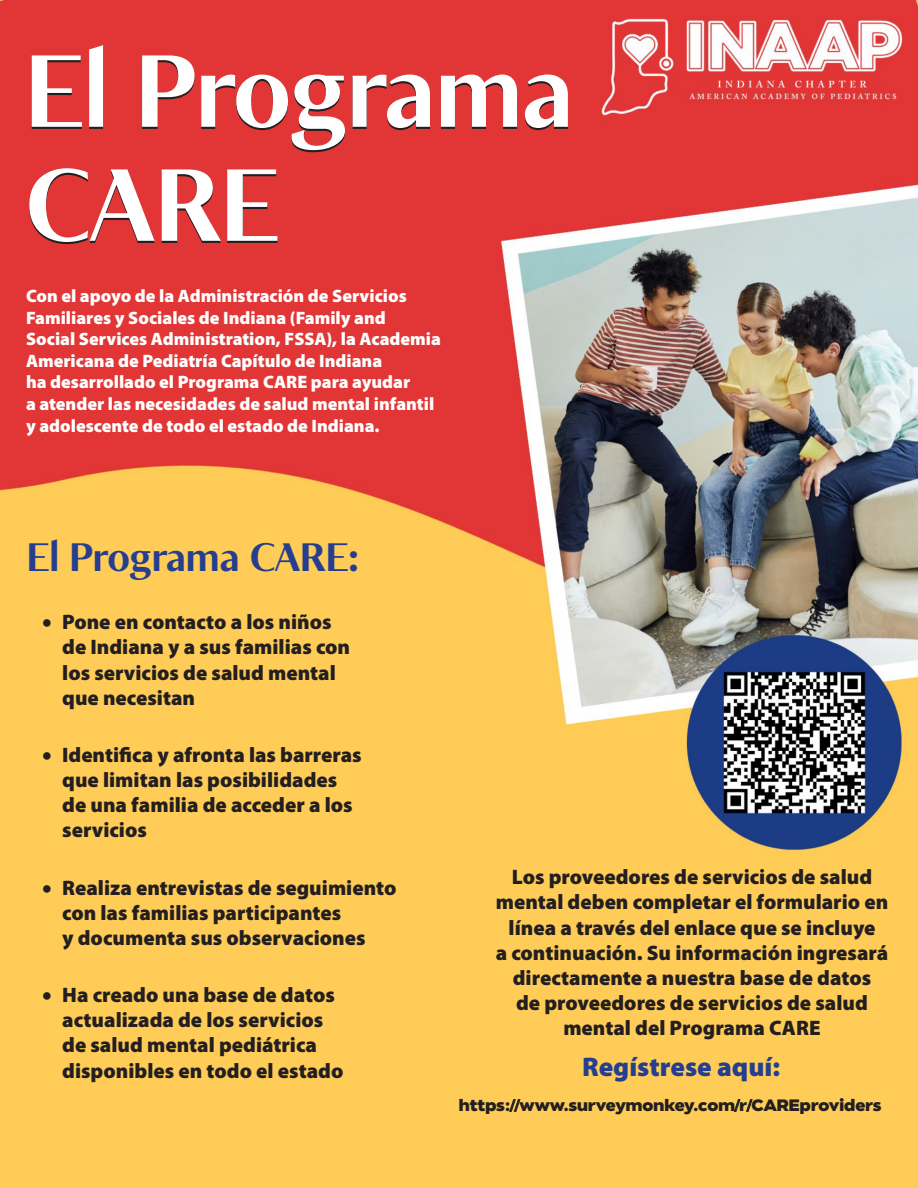
<style>
.page{position:relative;width:918px;height:1188px;background:#fff}
.page>*{position:absolute;margin:0;border:0;box-sizing:border-box;transform-origin:0 0}
.t1{font:600 100.5px "Tabac Glam G4";color:#fff}
.t2{font:600 39px "Tabac Glam G4";color:#253f8e}
.t3{font:900 27px "Myriad Pro";color:#253f8e}
.t4{font:900 21px/25.2px "Myriad Pro";color:#231f20}
.t5{font:900 18px/21.6px "Myriad Pro";color:#fff}
.t6{font:900 16.5px "FONTSPRINGDEMO Modica";color:#231f20}
.s1{font-family:"Times LT Pro";font-weight:700}
</style>
<div class="page">
<img style="left:0;top:0;width:918px;height:1188px">
<p class="t1" style="left:26px;top:25px;width:549px">El Programa</p>
<p class="t1" style="left:26px;top:139px;width:254px">CARE</p>
<p class="t5" style="left:26px;top:285px;width:417px">Con el apoyo de la Administración de Servicios Familiares y Sociales de Indiana (Family and<br>Social Services Administration, FSSA), la Academia Americana de Pediatría Capítulo de Indiana<br>ha desarrollado el Programa CARE para ayudar<br>a atender las necesidades de salud mental infantil y adolescente de todo el estado de Indiana.</p>
<p class="t2" style="left:27px;top:531px;width:333px">El Programa CARE:</p>
<p class="t4" style="left:62px;top:610px;width:289px;text-indent:-20px">• Pone en contacto a los niños de Indiana y a sus familias con los servicios de salud mental que necesitan</p>
<p class="t4" style="left:62px;top:742px;width:301px;text-indent:-20px">• Identifica y afronta las barreras que limitan las posibilidades de una familia de acceder a los servicios</p>
<p class="t4" style="left:62px;top:875px;width:336px;text-indent:-20px">• Realiza entrevistas de seguimiento con las familias participantes<br>y documenta sus observaciones</p>
<p class="t4" style="left:62px;top:983px;width:283px;text-indent:-20px">• Ha creado una base de datos actualizada de los servicios de salud mental pediátrica disponibles en todo el estado</p>
<p class="t4" style="left:496px;top:865px;width:394px;text-align:center">Los proveedores de servicios de salud mental deben completar el formulario en línea a través del enlace que se incluye<br>a continuación. Su información ingresará directamente a nuestra base de datos<br>de proveedores de servicios de salud mental del Programa CARE</p>
<p class="t3" style="left:582px;top:1051px;width:199px">Regístrese aquí:</p>
<p class="t6" style="left:459px;top:1098px;width:424px">https:<span class="s1">//</span>www.surveymonkey.com<span class="s1">/</span>r<span class="s1">/</span>CAREproviders</p>
</div>
